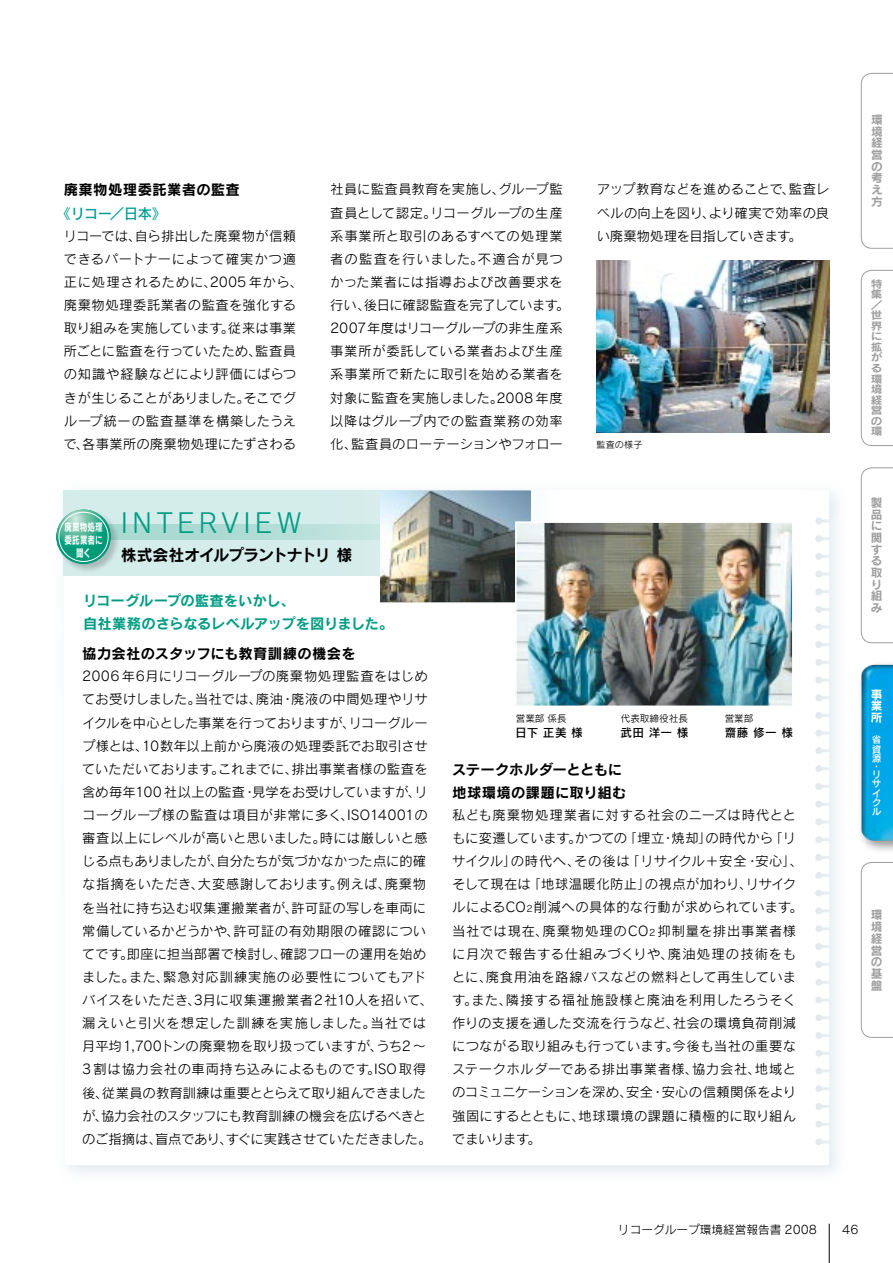
<style>
.page{position:relative;width:893px;height:1263px;background:#fff}
.page>*{position:absolute;margin:0;border:0;box-sizing:border-box;transform-origin:0 0}
.t1{font:26.55px "Rodin Pro M";letter-spacing:.165em;color:#009d85}
.t2{font:15.9px "Rodin Pro B";letter-spacing:-.08em;color:#000}
.t3{font:14.4px/23.1px "Rodin Pro B";letter-spacing:.02em;color:#000}
.t4{font:14.4px/23.1px "Rodin Pro B";letter-spacing:-.01em;color:#009d85}
.t5{font:14.4px "Rodin Pro DB";color:#009e96}
.t6{font:13.35px/23.1px "Rodin Pro M";letter-spacing:.02em;color:#000}
.t7{font:11.7px/11.7px "Rodin Pro B";color:#9f9fa0;text-align:justify}
.t8{font:11.7px "Rodin Pro M";color:#000}
.t9{font:11.7px "Rodin Pro DB";letter-spacing:.025em;color:#000}
.t10{font:11.7px/12px "Rodin Pro B";color:#fff}
.t11{font:10.65px/12.8px "Rodin Pro B";letter-spacing:.02em;color:#fff;text-align:center;scale:.71 1}
.t12{font:10.5px/10.5px "Rodin Pro B";color:#9f9fa0;scale:1.11 1}
.t13{font:9.6px "Rodin Pro M";letter-spacing:-.005em;color:#000}
.t14{font:9.6px/9.4px "Rodin Pro DB";color:#fff;text-align:justify}
.t15{font:9px "Rodin Pro M";letter-spacing:.025em;color:#000}
.s1{font-size:9px}
</style>
<div class="page">
<hr style="left:829px;top:1224px;width:1px;height:39px;background:#000">
<div style="left:856px;top:660px;width:37px;height:194px;background:#000;opacity:.4"></div>
<img style="left:861px;top:665px;width:32px;height:176px">
<svg style="left:861px;top:467px;width:32px;height:176px"></svg>
<svg style="left:861px;top:862px;width:32px;height:176px"></svg>
<svg style="left:861px;top:73px;width:32px;height:176px"></svg>
<svg style="left:861px;top:270px;width:32px;height:176px"></svg>
<img style="left:597px;top:260px;width:232px;height:173px">
<div style="left:63px;top:490px;width:775px;height:683px;background:#eff3f6"></div>
<svg style="left:64px;top:490px;width:765px;height:675px"></svg>
<svg style="left:64px;top:490px;width:740px;height:85px"></svg>
<svg style="left:120px;top:524px;width:260px;height:16px;background:#b3ddd6"></svg>
<div style="left:55px;top:508px;width:65px;height:66px;background:#000;opacity:.2"></div>
<svg style="left:56px;top:509px;width:55px;height:55px;background:#3fb295"></svg>
<div style="left:59px;top:512px;width:49px;height:50px;border:1px solid #fff;border-radius:50%"></div>
<img style="left:380px;top:490px;width:150px;height:112px">
<img style="left:518px;top:524px;width:272px;height:180px">
<div style="left:515px;top:521px;width:278px;height:186px;border:2px solid #fff"></div>
<p class="t3" style="left:64px;top:178px;width:178px">廃棄物処理委託業者の監査</p>
<p class="t5" style="left:57px;top:204px;width:111px">《リコー／日本》</p>
<p class="t6" style="left:64px;top:224px;width:241px">リコーでは、自ら排出した廃棄物が信頼できるパートナーによって確実かつ適正に処理されるために、2005 年から、廃棄物処理委託業者の監査を強化する取り組みを実施しています。従来は事業所ごとに監査を行っていたため、監査員の知識や経験などにより評価にばらつきが生じることがありました。そこでグループ統一の監査基準を構築したうえで、各事業所の廃棄物処理にたずさわる</p>
<p class="t6" style="left:330px;top:177px;width:241px">社員に監査員教育を実施し、グループ監査員として認定。リコーグループの生産系事業所と取引のあるすべての処理業者の監査を行いました。不適合が見つかった業者には指導および改善要求を行い、後日に確認監査を完了しています。<br>2007年度はリコーグループの非生産系事業所が委託している業者および生産系事業所で新たに取引を始める業者を対象に監査を実施しました。2008年度以降はグループ内での監査業務の効率化、監査員のローテーションやフォロー</p>
<p class="t6" style="left:597px;top:177px;width:234px;text-align:justify">アップ教育などを進めることで、監査レベルの向上を図り、より確実で効率の良い廃棄物処理を目指していきます。</p>
<p class="t15" style="left:596px;top:439px;width:48px">監査の様子</p>
<h1 class="t1" style="left:121px;top:506px;width:182px">INTERVIEW</h1>
<p class="t11" style="left:64px;top:520px;width:56px">廃棄物処理委託業者に聞く</p>
<p class="t2" style="left:121px;top:544px;width:233px">株式会社オイルプラントナトリ 様</p>
<p class="t4" style="left:83px;top:588px;width:312px">リコーグループの監査をいかし、<br>自社業務のさらなるレベルアップを図りました。</p>
<p class="t3" style="left:82px;top:641px;width:275px">協力会社のスタッフにも教育訓練の機会を</p>
<p class="t6" style="left:82px;top:664px;width:352px">2006年6月にリコーグループの廃棄物処理監査をはじめてお受けしました。当社では、廃油・廃液の中間処理やリサイクルを中心とした事業を行っておりますが、リコーグループ様とは、1 0数年以上前から廃液の処理委託でお取引させていただいております。これまでに、排出事業者様の監査を含め毎年1 00社以上の監査・見学をお受けしていますが、リコーグループ様の監査は項目が非常に多く、ISO1 4001 の審査以上にレベルが高いと思いました。時には厳しいと感じる点もありましたが、自分たちが気づかなかった点に的確な指摘をいただき、大変感謝しております。例えば、廃棄物を当社に持ち込む収集運搬業者が、許可証の写しを車両に常備しているかどうかや、許可証の有効期限の確認についてです。即座に担当部署で検討し、確認フローの運用を始めました。また、緊急対応訓練実施の必要性についてもアドバイスをいただき、3月に収集運搬業者2社1 0人を招いて、漏えいと引火を想定した訓練を実施しました。当社では月平均1 ,700トンの廃棄物を取り扱っていますが、うち2～<br>3割は協力会社の車両持ち込みによるものです。ISO取得後、従業員の教育訓練は重要ととらえて取り組んできましたが、協力会社のスタッフにも教育訓練の機会を広げるべきとのご指摘は、盲点であり、すぐに実践させていただきました。</p>
<p class="t13" style="left:516px;top:712px;width:52px">営業部 係長</p>
<p class="t9" style="left:515px;top:725px;width:69px">日下 正美 様</p>
<p class="t13" style="left:621px;top:712px;width:69px">代表取締役社長</p>
<p class="t9" style="left:621px;top:725px;width:69px">武田 洋一 様</p>
<p class="t13" style="left:725px;top:712px;width:30px">営業部</p>
<p class="t9" style="left:725px;top:725px;width:70px">齋藤 修一 様</p>
<p class="t3" style="left:452px;top:757px;width:175px">ステークホルダーとともに地球環境の課題に取り組む</p>
<p class="t6" style="left:452px;top:803px;width:352px">私ども廃棄物処理業者に対する社会のニーズは時代とともに変遷しています。かつての「埋立・焼却」の時代から「リサイクル」の時代へ、その後は「リサイクル＋安全・安心」、そして現在は「地球温暖化防止」の視点が加わり、リサイクルによるCO<span class="s1">2</span>削減への具体的な行動が求められています。当社では現在、廃棄物処理のCO<span class="s1">2</span> 抑制量を排出事業者様に月次で報告する仕組みづくりや、廃油処理の技術をもとに、廃食用油を路線バスなどの燃料として再生しています。また、隣接する福祉施設様と廃油を利用したろうそく作りの支援を通した交流を行うなど、社会の環境負荷削減につながる取り組みも行っています。今後も当社の重要なステークホルダーである排出事業者様、協力会社、地域とのコミュニケーションを深め、安全・安心の信頼関係をより強固にするとともに、地球環境の課題に積極的に取り組んでまいります。</p>
<p class="t7" style="left:871px;top:113px;width:13px">環境経営の考え方</p>
<p class="t12" style="left:871px;top:278px;width:12px">特集／世界に拡がる環境経営の環</p>
<p class="t7" style="left:871px;top:496px;width:13px;text-align:left">製品に関する取り組み</p>
<p class="t10" style="left:871px;top:688px;width:15px">事業所　</p>
<p class="t14" style="left:872px;top:735px;width:11px">省資源</p>
<p class="t14" style="left:872px;top:762px;width:9px;line-height:7.8px">・リ</p>
<p class="t14" style="left:872px;top:778px;width:11px">サイクル</p>
<p class="t7" style="left:871px;top:909px;width:13px">環境経営の基盤</p>
<p class="t8" style="left:618px;top:1222px;width:200px">リコーグループ環境経営報告書 2008</p>
<p class="t8" style="left:842px;top:1222px;width:18px">46</p>
</div>
